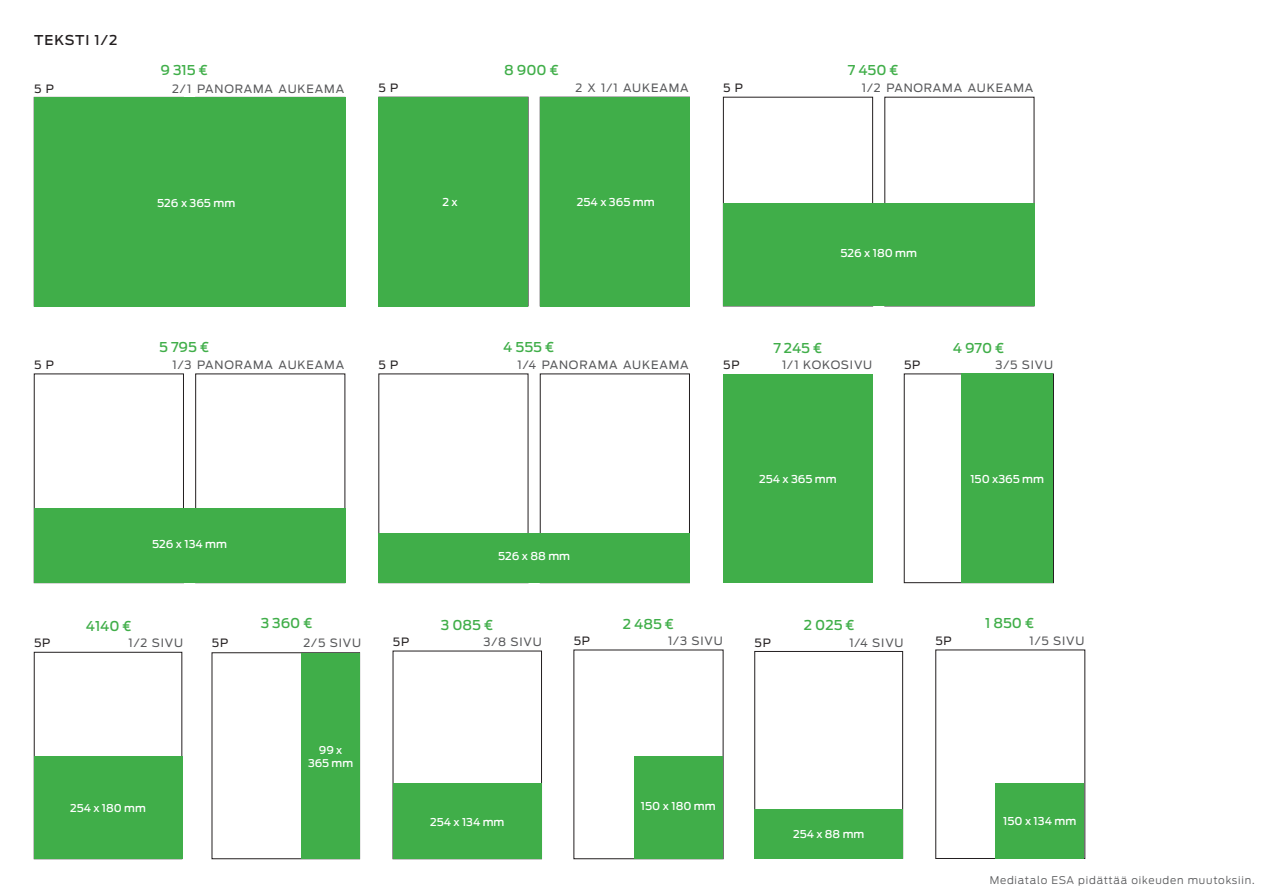
<style>
.page{position:relative;width:1263px;height:893px;background:#fff}
.page>*{position:absolute;margin:0;border:0;box-sizing:border-box;transform-origin:0 0}
.t1{font:500 13.5px "Antenna";color:#40ae49}
.t2{font:500 13.5px "Antenna";letter-spacing:.075em;color:#231f20}
.t3{font:11.4px "Antenna";letter-spacing:.075em;color:#57585a}
.t4{font:11.4px "Antenna";letter-spacing:.075em;color:#231f20}
.t5{font:500 10.8px "Antenna";color:#fff}
.t6{font:500 10.65px "Antenna";color:#fff}
.t7{font:300 10.5px "Antenna";letter-spacing:.075em;color:#57585a}
</style>
<div class="page">
<div style="left:34px;top:97px;width:311px;height:209px;background:#40ae49"></div>
<div style="left:379px;top:97px;width:149px;height:209px;background:#40ae49"></div>
<div style="left:540px;top:97px;width:149px;height:209px;background:#40ae49"></div>
<div style="left:723px;top:97px;width:150px;height:209px;border:1px solid #231f20"></div>
<div style="left:723px;top:204px;width:311px;height:102px;background:#40ae49"></div>
<div style="left:34px;top:374px;width:150px;height:209px;border:1px solid #231f20"></div>
<div style="left:195px;top:374px;width:150px;height:209px;border:1px solid #231f20"></div>
<div style="left:34px;top:508px;width:311px;height:75px;background:#40ae49"></div>
<div style="left:540px;top:374px;width:150px;height:209px;border:1px solid #231f20"></div>
<div style="left:379px;top:533px;width:311px;height:50px;background:#40ae49"></div>
<div style="left:904px;top:374px;width:150px;height:209px;border:1px solid #231f20"></div>
<div style="left:961px;top:374px;width:92px;height:209px;background:#40ae49"></div>
<div style="left:723px;top:374px;width:149px;height:209px;background:#40ae49"></div>
<div style="left:34px;top:652px;width:148px;height:207px;border:1px solid #231f20"></div>
<div style="left:34px;top:756px;width:148px;height:103px;background:#40ae49"></div>
<div style="left:393px;top:651px;width:149px;height:208px;border:1px solid #231f20"></div>
<div style="left:393px;top:784px;width:149px;height:75px;background:#40ae49"></div>
<div style="left:754px;top:651px;width:149px;height:208px;border:1px solid #231f20"></div>
<div style="left:754px;top:809px;width:149px;height:50px;background:#40ae49"></div>
<div style="left:634px;top:756px;width:89px;height:103px;background:#40ae49"></div>
<div style="left:212px;top:652px;width:148px;height:207px;border:1px solid #231f20"></div>
<div style="left:302px;top:653px;width:58px;height:206px;background:#40ae49"></div>
<div style="left:995px;top:783px;width:89px;height:76px;background:#40ae49"></div>
<p class="t2" style="left:34px;top:32px;width:85px">TEKSTI 1/2</p>
<p class="t1" style="left:160px;top:62px;width:49px">9 315 €</p>
<p class="t4" style="left:34px;top:82px;width:21px">5 P</p>
<p class="t3" style="left:172px;top:82px;width:173px">2/1 PANORAMA AUKEAMA</p>
<p class="t1" style="left:504px;top:62px;width:56px">8 900 €</p>
<p class="t4" style="left:379px;top:81px;width:21px">5 P</p>
<p class="t3" style="left:575px;top:81px;width:115px">2 X 1/1 AUKEAMA</p>
<p class="t1" style="left:848px;top:62px;width:53px">7 450 €</p>
<p class="t4" style="left:723px;top:81px;width:21px">5 P</p>
<p class="t3" style="left:862px;top:81px;width:173px">1/2 PANORAMA AUKEAMA</p>
<p class="t5" style="left:157px;top:196px;width:80px">526 x 365 mm</p>
<p class="t5" style="left:442px;top:196px;width:17px">2 x</p>
<p class="t5" style="left:577px;top:196px;width:79px">254 x 365 mm</p>
<p class="t5" style="left:840px;top:247px;width:78px">526 x 180 mm</p>
<p class="t1" style="left:159px;top:339px;width:52px">5 795 €</p>
<p class="t1" style="left:503px;top:339px;width:53px">4 555 €</p>
<p class="t1" style="left:773px;top:340px;width:51px">7 245 €</p>
<p class="t1" style="left:953px;top:340px;width:53px">4 970 €</p>
<p class="t4" style="left:34px;top:358px;width:21px">5 P</p>
<p class="t3" style="left:173px;top:358px;width:173px">1/3 PANORAMA AUKEAMA</p>
<p class="t4" style="left:379px;top:358px;width:21px">5 P</p>
<p class="t3" style="left:518px;top:358px;width:173px">1/4 PANORAMA AUKEAMA</p>
<p class="t4" style="left:723px;top:359px;width:18px">5P</p>
<p class="t3" style="left:782px;top:359px;width:92px">1/1 KOKOSIVU</p>
<p class="t4" style="left:904px;top:358px;width:18px">5P</p>
<p class="t3" style="left:995px;top:358px;width:59px">3/5 SIVU</p>
<p class="t5" style="left:759px;top:472px;width:79px">254 x 365 mm</p>
<p class="t5" style="left:763px;top:473px;width:77px">254 x 365mm</p>
<p class="t5" style="left:970px;top:472px;width:75px">150 x365 mm</p>
<p class="t5" style="left:152px;top:538px;width:77px">526 x 134 mm</p>
<p class="t5" style="left:498px;top:550px;width:74px">526 x 88 mm</p>
<p class="t1" style="left:86px;top:618px;width:48px">4140 €</p>
<p class="t1" style="left:261px;top:615px;width:54px">3 360 €</p>
<p class="t1" style="left:441px;top:617px;width:54px">3 085 €</p>
<p class="t1" style="left:623px;top:616px;width:53px">2 485 €</p>
<p class="t1" style="left:804px;top:617px;width:53px">2 025 €</p>
<p class="t1" style="left:985px;top:615px;width:51px">1 850 €</p>
<p class="t4" style="left:34px;top:636px;width:18px">5P</p>
<p class="t3" style="left:129px;top:636px;width:56px">1/2 SIVU</p>
<p class="t4" style="left:212px;top:636px;width:18px">5P</p>
<p class="t3" style="left:304px;top:636px;width:59px">2/5 SIVU</p>
<p class="t4" style="left:393px;top:635px;width:18px">5P</p>
<p class="t3" style="left:484px;top:635px;width:60px">3/8 SIVU</p>
<p class="t4" style="left:574px;top:634px;width:18px">5P</p>
<p class="t3" style="left:668px;top:634px;width:56px">1/3 SIVU</p>
<p class="t4" style="left:754px;top:636px;width:18px">5P</p>
<p class="t3" style="left:849px;top:636px;width:56px">1/4 SIVU</p>
<p class="t4" style="left:935px;top:634px;width:18px">5P</p>
<p class="t3" style="left:1029px;top:634px;width:56px">1/5 SIVU</p>
<p class="t6" style="left:70px;top:802px;width:77px">254 x 180 mm</p>
<p class="t6" style="left:319px;top:744px;width:25px">99 x</p>
<p class="t6" style="left:308px;top:756px;width:47px">365 mm</p>
<p class="t5" style="left:430px;top:815px;width:76px">254 x 134 mm</p>
<p class="t5" style="left:641px;top:800px;width:76px">150 x 180 mm</p>
<p class="t6" style="left:793px;top:828px;width:73px">254 x 88 mm</p>
<p class="t5" style="left:1003px;top:815px;width:75px">150 x 134 mm</p>
<p class="t7" style="left:990px;top:874px;width:266px">Mediatalo ESA pidättää oikeuden muutoksiin.</p>
</div>
